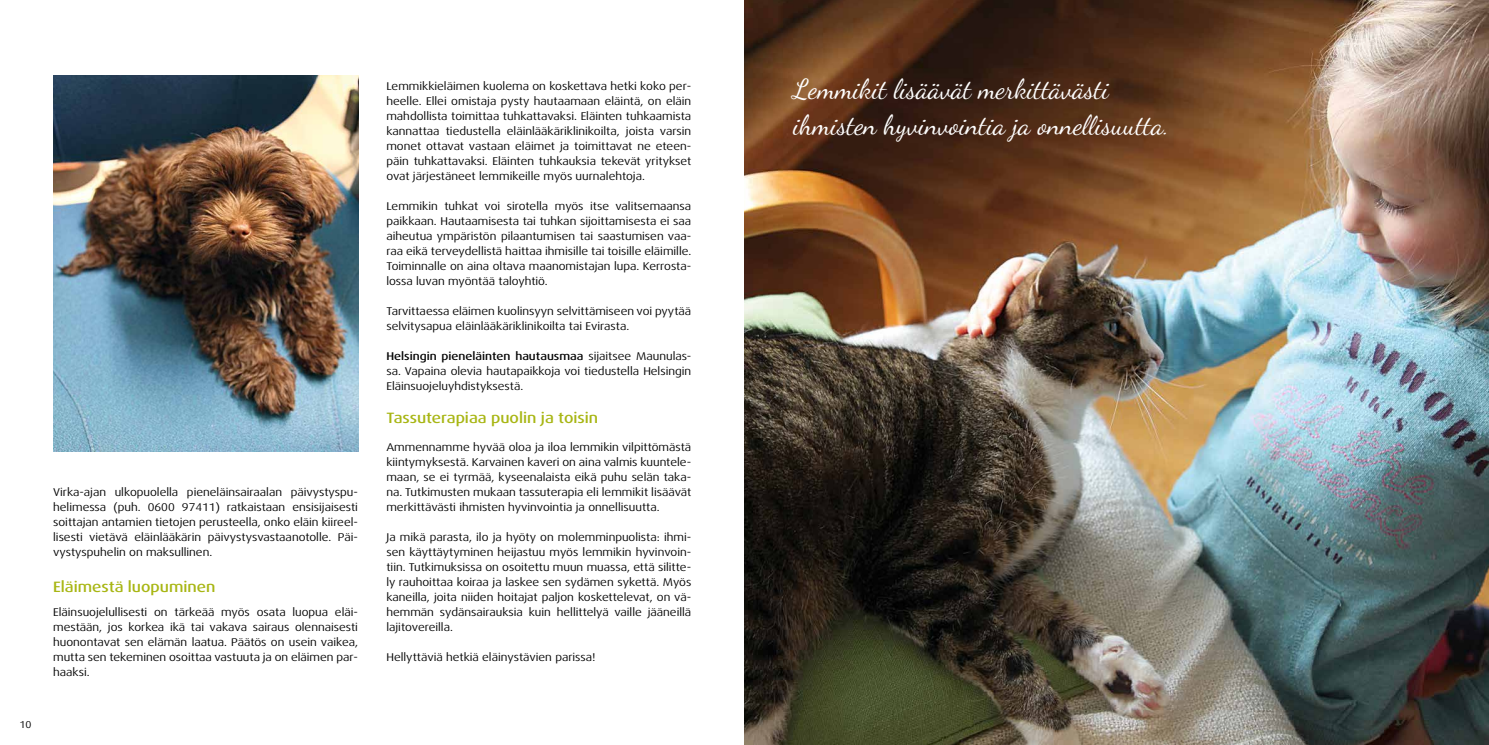
<style>
.page{position:relative;width:1489px;height:745px;background:#fff}
.page>*{position:absolute;margin:0;border:0;box-sizing:border-box;transform-origin:0 0}
.t1{font:27.5px/36px "Dancing Script";color:#fff}
.t2{font:500 expanded 15px "Dax OT";color:#a8b614}
.t3{font:expanded 11.25px/15px "Dax OT";color:#000;text-align:justify}
.t4{font:expanded 10px "Dax OT";color:#000}
.s1{font-weight:500}
</style>
<div class="page">
<img style="left:744px;top:0;width:744px;height:744px">
<img style="left:53px;top:76px;width:305px;height:375px">
<p class="t4" style="left:19px;top:717px;width:13px">10</p>
<p class="t3" style="left:53px;top:484px;width:306px">Virka-ajan ulkopuolella pieneläinsairaalan päivystyspu&shy;helimessa (puh. 0600 97411) ratkaistaan ensisijaisesti soittajan antamien tietojen perusteella, onko eläin kiireel&shy;lisesti vietävä eläinlääkärin päivystysvastaanotolle. Päi&shy;vystyspuhelin on maksullinen.</p>
<h2 class="t2" style="left:53px;top:576px;width:164px">Eläimestä luopuminen</h2>
<p class="t3" style="left:53px;top:604px;width:306px">Eläinsuojelullisesti on tärkeää myös osata luopua eläi&shy;mestään, jos korkea ikä tai vakava sairaus olennaisesti huonontavat sen elämän laatua. Päätös on usein vaikea, mutta sen tekeminen osoittaa vastuuta ja on eläimen par&shy;haaksi.</p>
<p class="t3" style="left:386px;top:79px;width:306px">Lemmikkieläimen kuolema on koskettava hetki koko per&shy;heelle. Ellei omistaja pysty hautaamaan eläintä, on eläin mahdollista toimittaa tuhkattavaksi. Eläinten tuhkaamista kannattaa tiedustella eläinlääkäriklinikoilta, joista varsin monet ottavat vastaan eläimet ja toimittavat ne eteen&shy;päin tuhkattavaksi. Eläinten tuhkauksia tekevät yritykset ovat järjestäneet lemmikeille myös uurnalehtoja.</p>
<p class="t3" style="left:386px;top:199px;width:306px">Lemmikin tuhkat voi sirotella myös itse valitsemaansa paikkaan. Hautaamisesta tai tuhkan sijoittamisesta ei saa aiheutua ympäristön pilaantumisen tai saastumisen vaa&shy;raa eikä terveydellistä haittaa ihmisille tai toisille eläimille.<br>Toiminnalle on aina oltava maanomistajan lupa. Kerrosta&shy;lossa luvan myöntää taloyhtiö.</p>
<p class="t3" style="left:386px;top:304px;width:306px">Tarvittaessa eläimen kuolinsyyn selvittämiseen voi pyytää selvitysapua eläinlääkäriklinikoilta tai Evirasta.</p>
<p class="t3" style="left:386px;top:349px;width:306px"><span class="s1">Helsingin pieneläinten hautausmaa</span> sijaitsee Maunulas&shy;sa. Vapaina olevia hautapaikkoja voi tiedustella Helsingin Eläinsuojeluyhdistyksestä.</p>
<h2 class="t2" style="left:386px;top:408px;width:213px">Tassuterapiaa puolin ja toisin</h2>
<p class="t3" style="left:386px;top:439px;width:306px">Ammennamme hyvää oloa ja iloa lemmikin vilpittömästä kiintymyksestä. Karvainen kaveri on aina valmis kuuntele&shy;maan, se ei tyrmää, kyseenalaista eikä puhu selän taka&shy;na. Tutkimusten mukaan tassuterapia eli lemmikit lisäävät merkittävästi ihmisten hyvinvointia ja onnellisuutta.</p>
<p class="t3" style="left:386px;top:529px;width:306px">Ja mikä parasta, ilo ja hyöty on molemminpuolista: ihmi&shy;sen käyttäytyminen heijastuu myös lemmikin hyvinvoin&shy;tiin. Tutkimuksissa on osoitettu muun muassa, että silitte&shy;ly rauhoittaa koiraa ja laskee sen sydämen sykettä. Myös kaneilla, joita niiden hoitajat paljon koskettelevat, on vä&shy;hemmän sydänsairauksia kuin hellittelyä vaille jääneillä lajitovereilla.</p>
<p class="t3" style="left:386px;top:649px;width:210px">Hellyttäviä hetkiä eläinystävien parissa!</p>
<h1 class="t1" style="left:793px;top:71px;width:377px">Lemmikit lisäävät merkittävästi ihmisten hyvinvointia ja onnellisuutta.</h1>
</div>
